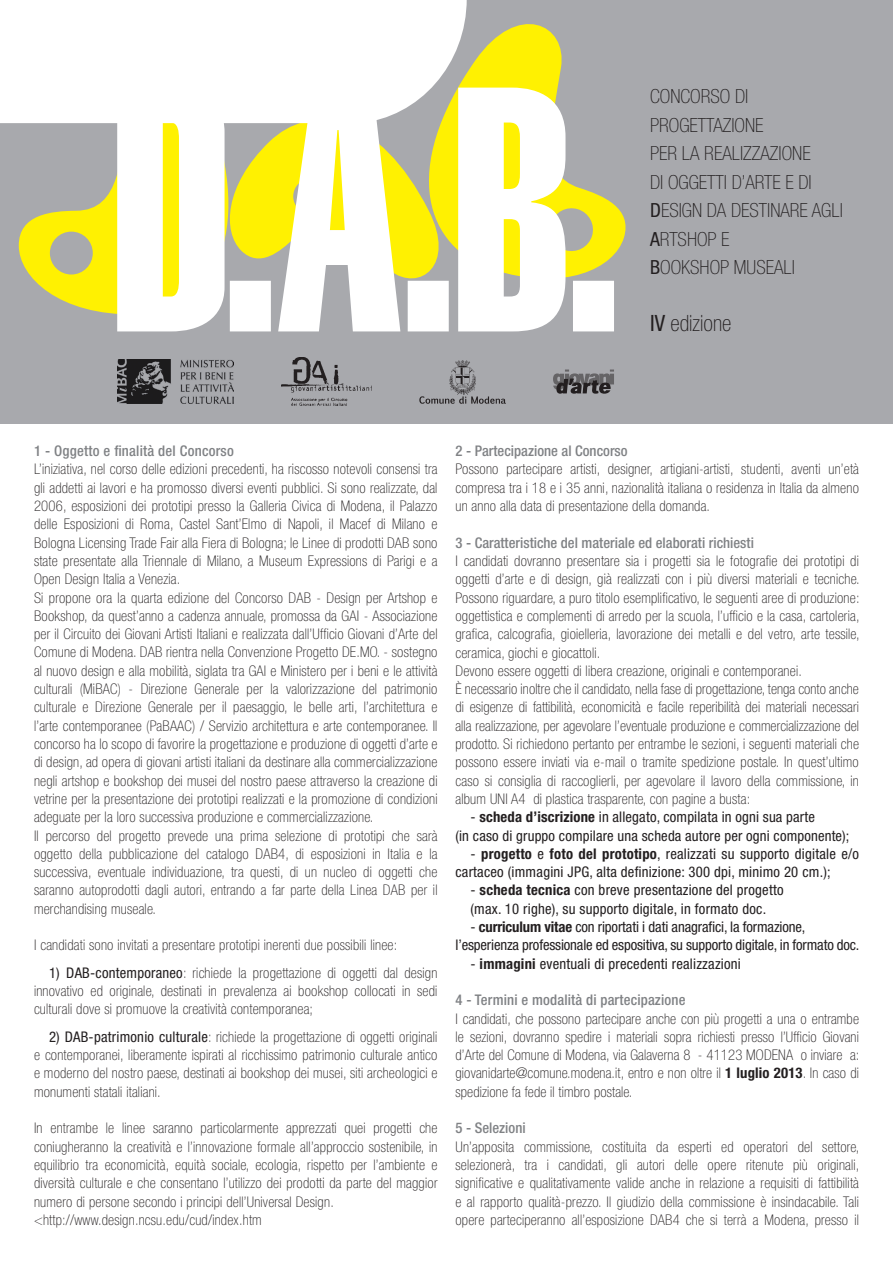
<style>
.page{position:relative;width:893px;height:1263px;background:#fff}
.page>*{position:absolute;margin:0;border:0;box-sizing:border-box;transform-origin:0 0}
.t1{font:100 condensed 22.5px "Helvetica Neue";color:#231f20}
.t2{font:100 condensed 19.5px/28.5px "Helvetica Neue";color:#231f20}
.t3{font:100 condensed 14.7px/18.3px "Helvetica Neue";letter-spacing:.015em;color:#231f20;text-align:justify}
.t4{font:condensed 14.7px/18.3px "Helvetica Neue";letter-spacing:.01em;color:#231f20}
.t5{font:500 condensed 14.7px "Helvetica Neue";color:#808285}
.t6{font:condensed 14.7px/18.3px "Helvetica Neue";letter-spacing:-.01em;color:#231f20}
.s1{font-weight:400}
.s2{font-weight:700}
</style>
<div class="page">
<div style="left:0;top:0;width:893px;height:423px;background:#a8a9ad"></div>
<svg style="left:19px;top:123px;width:98px;height:191px"></svg>
<svg style="left:467px;top:24px;width:159px;height:231px"></svg>
<svg style="left:117px;top:88px;width:497px;height:243px;fill:#fff"></svg>
<div style="left:0;top:0;width:467px;height:123px;background:#fff"></div>
<img style="left:282px;top:357px;width:90px;height:49px">
<svg style="left:553px;top:369px;width:61px;height:25px"></svg>
<img style="left:420px;top:360px;width:85px;height:43px">
<img style="left:117px;top:360px;width:117px;height:43px">
<h2 class="t2" style="left:650px;top:82px;width:194px">CONCORSO DI<br>PROGETTAZIONE<br>PER LA REALIZZAZIONE<br>DI OGGETTI D’ARTE E DI<br><span class="s1">D</span>ESIGN DA DESTINARE AGLI<br><span class="s1">A</span>RTSHOP E<br><span class="s1">B</span>OOKSHOP MUSEALI</h2>
<h1 class="t1" style="left:650px;top:310px;width:83px"><span class="s1">IV</span> edizione</h1>
<p class="t5" style="left:34px;top:442px;width:201px">1 - Oggetto e finalità del Concorso</p>
<p class="t3" style="left:34px;top:460px;width:405px;text-align:left">L’iniziativa, nel corso delle edizioni precedenti, ha riscosso notevoli consensi tra gli addetti ai lavori e ha promosso diversi eventi pubblici. Si sono realizzate, dal 2006, esposizioni dei prototipi presso la Galleria Civica di Modena, il Palazzo delle Esposizioni di Roma, Castel Sant’Elmo di Napoli, il Macef di Milano e Bologna Licensing Trade Fair alla Fiera di Bologna; le Linee di prodotti DAB sono state presentate alla Triennale di Milano, a Museum Expressions di Parigi e a Open Design Italia a Venezia.<br>Si propone ora la quarta edizione del Concorso DAB - Design per Artshop e Bookshop, da quest’anno a cadenza annuale, promossa da GAI - Associazione per il Circuito dei Giovani Artisti Italiani e realizzata dall’Ufficio Giovani d’Arte del Comune di Modena. DAB rientra nella Convenzione Progetto DE.MO. - sostegno al nuovo design e alla mobilità, siglata tra GAI e Ministero per i beni e le attività culturali (MiBAC) - Direzione Generale per la valorizzazione del patrimonio culturale e Direzione Generale per il paesaggio, le belle arti, l’architettura e l’arte contemporanee (PaBAAC) / Servizio architettura e arte contemporanee. Il concorso ha lo scopo di favorire la progettazione e produzione di oggetti d’arte e di design, ad opera di giovani artisti italiani da destinare alla commercializzazione negli artshop e bookshop dei musei del nostro paese attraverso la creazione di vetrine per la presentazione dei prototipi realizzati e la promozione di condizioni adeguate per la loro successiva produzione e commercializzazione.<br>Il percorso del progetto prevede una prima selezione di prototipi che sarà oggetto della pubblicazione del catalogo DAB4, di esposizioni in Italia e la successiva, eventuale individuazione, tra questi, di un nucleo di oggetti che saranno autoprodotti dagli autori, entrando a far parte della Linea DAB per il merchandising museale.</p>
<p class="t3" style="left:34px;top:936px;width:365px">I candidati sono invitati a presentare prototipi inerenti due possibili linee:</p>
<p class="t3" style="left:34px;top:963px;width:405px;text-indent:15px"><span class="s1">1) DAB-contemporaneo</span>: richiede la progettazione di oggetti dal design innovativo ed originale, destinati in prevalenza ai bookshop collocati in sedi culturali dove si promuove la creatività contemporanea;</p>
<p class="t3" style="left:34px;top:1027px;width:405px;text-indent:15px"><span class="s1">2) DAB-patrimonio culturale</span>: richiede la progettazione di oggetti originali e contemporanei, liberamente ispirati al ricchissimo patrimonio culturale antico e moderno del nostro paese, destinati ai bookshop dei musei, siti archeologici e monumenti statali italiani.</p>
<p class="t3" style="left:34px;top:1119px;width:405px;text-align:left">In entrambe le linee saranno particolarmente apprezzati quei progetti che coniugheranno la creatività e l’innovazione formale all’approccio sostenibile, in equilibrio tra economicità, equità sociale, ecologia, rispetto per l’ambiente e diversità culturale e che consentano l’utilizzo dei prodotti da parte del maggior numero di persone secondo i principi dell’Universal Design. &lt;http://www.design.ncsu.edu/cud/index.htm</p>
<p class="t5" style="left:455px;top:442px;width:174px">2 - Partecipazione al Concorso</p>
<p class="t3" style="left:455px;top:460px;width:405px">Possono partecipare artisti, designer, artigiani-artisti, studenti, aventi un’età compresa tra i 18 e i 35 anni, nazionalità italiana o residenza in Italia da almeno un anno alla data di presentazione della domanda.</p>
<p class="t5" style="left:455px;top:534px;width:300px">3 - Caratteristiche del materiale ed elaborati richiesti</p>
<p class="t3" style="left:455px;top:551px;width:406px;text-align:left">I candidati dovranno presentare sia i progetti sia le fotografie dei prototipi di oggetti d’arte e di design, già realizzati con i più diversi materiali e tecniche.<br>Possono riguardare, a puro titolo esemplificativo, le seguenti aree di produzione: oggettistica e complementi di arredo per la scuola, l’ufficio e la casa, cartoleria, grafica, calcografia, gioielleria, lavorazione dei metalli e del vetro, arte tessile, ceramica, giochi e giocattoli.<br>Devono essere oggetti di libera creazione, originali e contemporanei.<br>È necessario inoltre che il candidato, nella fase di progettazione, tenga conto anche di esigenze di fattibilità, economicità e facile reperibilità dei materiali necessari alla realizzazione, per agevolare l’eventuale produzione e commercializzazione del prodotto. Si richiedono pertanto per entrambe le sezioni, i seguenti materiali che possono essere inviati via e-mail o tramite spedizione postale. In quest’ultimo caso si consiglia di raccoglierli, per agevolare il lavoro della commissione, in album UNI A4 di plastica trasparente, con pagine a busta:</p>
<p class="t4" style="left:455px;top:808px;width:395px;text-indent:15px">- <span class="s2">scheda d’iscrizione</span> in allegato, compilata in ogni sua parte<br>(in caso di gruppo compilare una scheda autore per ogni componente);</p>
<p class="t4" style="left:455px;top:844px;width:405px;text-indent:15px">- <span class="s2">progetto</span> e <span class="s2">foto del prototipo</span>, realizzati su supporto digitale e/o cartaceo (immagini JPG, alta definizione: 300 dpi, minimo 20 cm.);</p>
<p class="t4" style="left:470px;top:881px;width:315px">- <span class="s2">scheda tecnica</span> con breve presentazione del progetto (max. 10 righe), su supporto digitale, in formato doc.</p>
<p class="t6" style="left:455px;top:918px;width:405px;text-indent:15px">- <span class="s2">curriculum vitae</span> con riportati i dati anagrafici, la formazione, l’esperienza professionale ed espositiva, su supporto digitale, in formato doc.</p>
<p class="t4" style="left:470px;top:954px;width:272px">- <span class="s2">immagini</span> eventuali di precedenti realizzazioni</p>
<p class="t5" style="left:455px;top:991px;width:232px">4 - Termini e modalità di partecipazione</p>
<p class="t3" style="left:455px;top:1009px;width:405px">I candidati, che possono partecipare anche con più progetti a una o entrambe le sezioni, dovranno spedire i materiali sopra richiesti presso l’Ufficio Giovani d’Arte del Comune di Modena, via Galaverna 8 - 41123 MODENA o inviare a: giovanidarte@comune.modena.it, entro e non oltre il <span class="s2">1 luglio 2013</span>. In caso di spedizione fa fede il timbro postale.</p>
<p class="t5" style="left:455px;top:1119px;width:72px">5 - Selezioni</p>
<p class="t3" style="left:455px;top:1137px;width:405px">Un’apposita commissione, costituita da esperti ed operatori del settore, selezionerà, tra i candidati, gli autori delle opere ritenute più originali, significative e qualitativamente valide anche in relazione a requisiti di fattibilità e al rapporto qualità-prezzo. Il giudizio della commissione è insindacabile. Tali opere parteciperanno all’esposizione DAB4 che si terrà a Modena, presso il</p>
</div>
